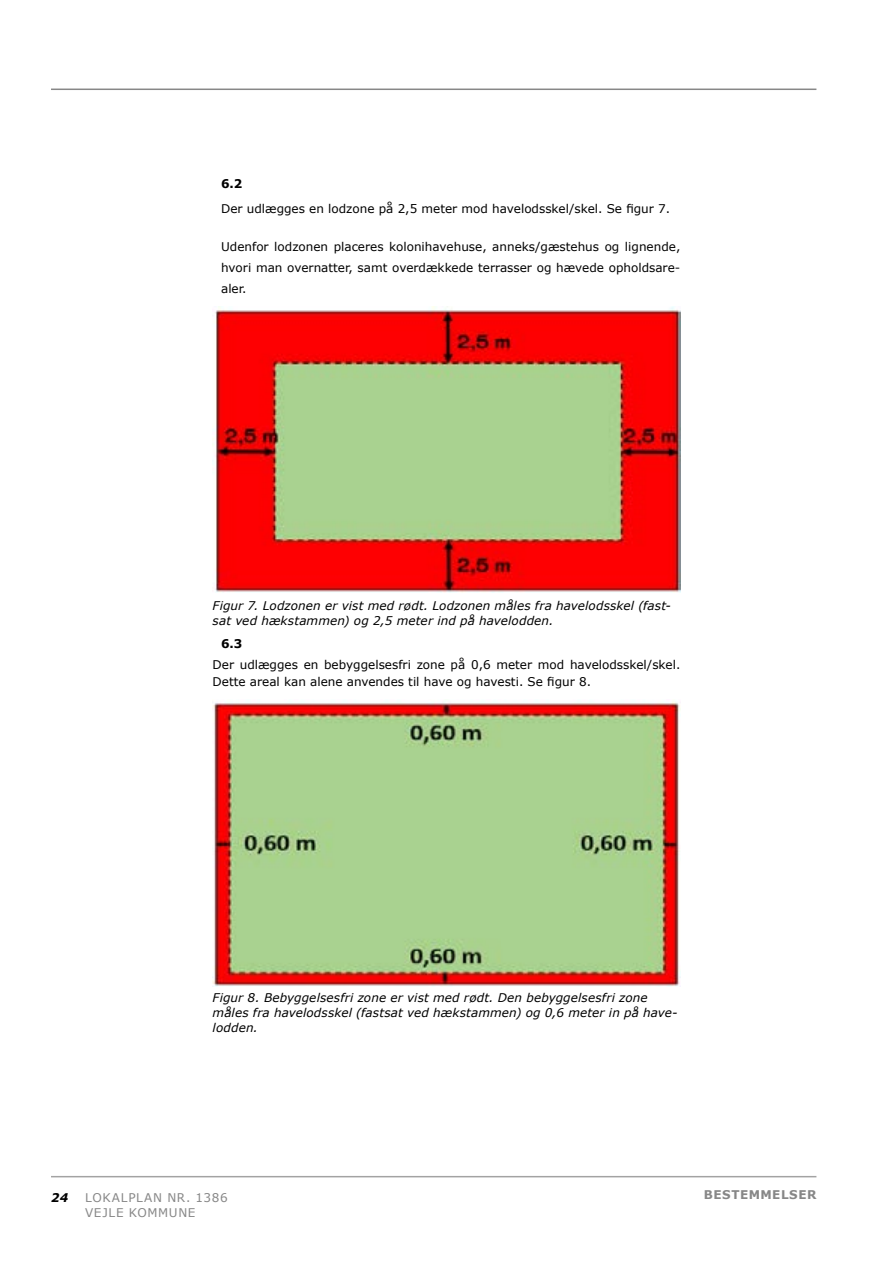
<style>
.page{position:relative;width:893px;height:1263px;background:#fff}
.page>*{position:absolute;margin:0;border:0;box-sizing:border-box;transform-origin:0 0}
.Billedtekst{font:italic 12px/15px "Verdana";letter-spacing:.01em;color:#000}
.BESTEMMELSER_-_Brødtekst{font:12px/21px "Verdana";color:#000;text-align:justify}
.Brødtekst{font:12px/16.5px "Verdana";color:#000}
.t1{font:12px/15px "Verdana";letter-spacing:.055em;color:#878787}
.t2{font:700 12px "Verdana";letter-spacing:.04em;color:#878787}
.BESTEMMELSER_-_H4{font:700 12px "Verdana";color:#000}
.t3{font:italic 700 12px "Verdana";color:#000}
</style>
<div class="page">
<hr style="left:51px;top:89px;width:765px;height:1px;background:#878787">
<hr style="left:51px;top:1176px;width:765px;height:1px;background:#a3a3a3">
<img style="left:213px;top:306px;width:467px;height:287px">
<img style="left:213px;top:701px;width:467px;height:285px">
<h4 class="BESTEMMELSER_-_H4" style="left:221px;top:175px;width:23px">6.2</h4>
<p class="BESTEMMELSER_-_Brødtekst" style="left:221px;top:198px;width:451px">Der udlægges en lodzone på 2,5 meter mod havelodsskel/skel. Se figur 7.</p>
<p class="BESTEMMELSER_-_Brødtekst" style="left:221px;top:236px;width:461px">Udenfor lodzonen placeres kolonihavehuse, anneks/gæstehus og lignende, hvori man overnatter, samt overdækkede terrasser og hævede opholdsare&shy;aler.</p>
<p class="Billedtekst" style="left:213px;top:598px;width:460px">Figur 7. Lodzonen er vist med rødt. Lodzonen måles fra havelodsskel (fast&shy;sat ved hækstammen) og 2,5 meter ind på havelodden.</p>
<h4 class="BESTEMMELSER_-_H4" style="left:221px;top:636px;width:23px">6.3</h4>
<p class="Brødtekst" style="left:213px;top:656px;width:469px">Der udlægges en bebyggelsesfri zone på 0,6 meter mod havelodsskel/skel.<br>Dette areal kan alene anvendes til have og havesti. Se figur 8.</p>
<p class="Billedtekst" style="left:213px;top:990px;width:466px">Figur 8. Bebyggelsesfri zone er vist med rødt. Den bebyggelsesfri zone måles fra havelodsskel (fastsat ved hækstammen) og 0,6 meter in på have&shy;lodden.</p>
<p class="t3" style="left:51px;top:1189px;width:19px">24</p>
<p class="t2" style="left:704px;top:1186px;width:114px">BESTEMMELSER</p>
<p class="t1" style="left:85px;top:1190px;width:144px">LOKALPLAN NR. 1386<br>VEJLE KOMMUNE</p>
</div>
